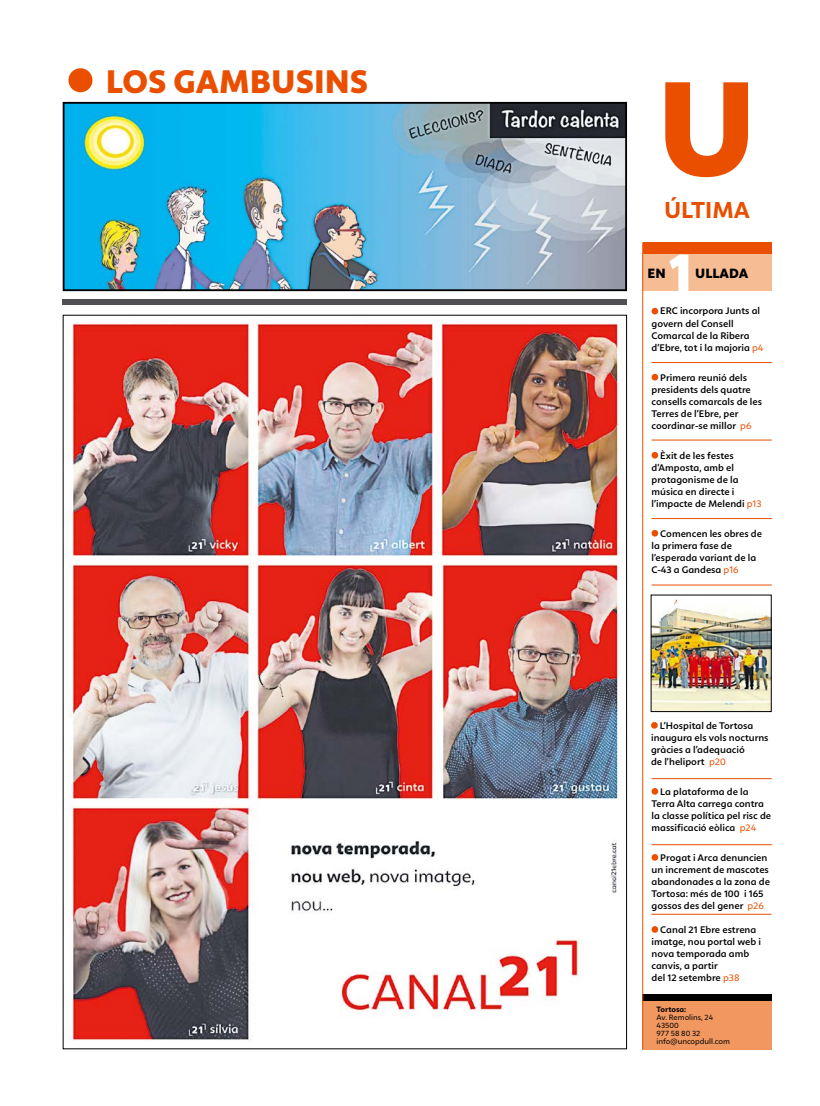
<style>
.page{position:relative;width:820px;height:1106px;background:#fff}
.page>*{position:absolute;margin:0;border:0;box-sizing:border-box;transform-origin:0 0}
.t1{font:800 140px "Calima";color:#ea4f00}
.t2{font:800 58px "Calima";color:#fff}
.t3{font:800 34px "Calima";color:#ea4f00}
.t4{font:700 24px "Calima";color:#ea4f00}
.t5{font:800 14px "Calima";color:#000}
.t6{font:600 10px/12px "Calima";color:#000}
.t7{font:8px/8px "Calima";color:#000}
.t8{font:700 8px "Calima";color:#000}
.s1{font-weight:400;color:#ea4f00}
</style>
<div class="page">
<img style="left:68px;top:320px;width:551px;height:721px">
<img style="left:66px;top:105px;width:557px;height:183px">
<div style="left:63px;top:102px;width:563px;height:189px;border:2px solid #000"></div>
<div style="left:62px;top:300px;width:564px;height:5px;background:#504f53"></div>
<div style="left:68px;top:68px;width:24px;height:24px;background:#ea4f00;border-radius:50%"></div>
<div style="left:642px;top:242px;width:129px;height:12px;background:#ea4f00"></div>
<div style="left:642px;top:254px;width:129px;height:36px;background:#f6bc94"></div>
<div style="left:642px;top:994px;width:129px;height:55px;background:#f19760"></div>
<div style="left:642px;top:994px;width:129px;height:6px;background:#000"></div>
<hr style="left:642px;top:242px;width:1px;height:807px;background:#ea4f00">
<div style="left:651px;top:308px;width:7px;height:6px;background:#ea4f00;border-radius:50%"></div>
<div style="left:651px;top:374px;width:7px;height:6px;background:#ea4f00;border-radius:50%"></div>
<div style="left:651px;top:452px;width:7px;height:6px;background:#ea4f00;border-radius:50%"></div>
<div style="left:651px;top:530px;width:7px;height:6px;background:#ea4f00;border-radius:50%"></div>
<svg style="left:650px;top:722px;width:7px;height:6px"></svg>
<div style="left:651px;top:788px;width:7px;height:6px;background:#ea4f00;border-radius:50%"></div>
<div style="left:651px;top:854px;width:7px;height:6px;background:#ea4f00;border-radius:50%"></div>
<div style="left:651px;top:926px;width:7px;height:6px;background:#ea4f00;border-radius:50%"></div>
<img style="left:652px;top:599px;width:117px;height:111px">
<div style="left:650px;top:594px;width:121px;height:118px;border:1px solid #000"></div>
<hr style="left:651px;top:362px;width:120px;height:1px;background:#ea4f00">
<hr style="left:651px;top:439px;width:120px;height:1px;background:#ea4f00">
<hr style="left:651px;top:518px;width:120px;height:1px;background:#ea4f00">
<hr style="left:651px;top:584px;width:120px;height:1px;background:#ea4f00">
<hr style="left:651px;top:778px;width:120px;height:1px;background:#ea4f00">
<hr style="left:651px;top:844px;width:120px;height:1px;background:#ea4f00">
<hr style="left:651px;top:913px;width:120px;height:1px;background:#ea4f00">
<h3 class="t3" style="left:106px;top:62px;width:264px">LOS GAMBUSINS</h3>
<h1 class="t1" style="left:655px;top:50px;width:103px">U</h1>
<h3 class="t4" style="left:663px;top:197px;width:87px">ÚLTIMA</h3>
<h2 class="t2" style="left:668px;top:240px;width:26px">1</h2>
<h3 class="t5" style="left:647px;top:266px;width:20px">EN</h3>
<h3 class="t5" style="left:695px;top:266px;width:55px">ULLADA</h3>
<p class="t6" style="left:651px;top:305px;width:113px;text-indent:9px">ERC incorpora Junts al govern del Consell<br>Comarcal de la Ribera d’Ebre, tot i la majoria <span class="s1">p4</span></p>
<p class="t6" style="left:651px;top:371px;width:112px;text-indent:9px">Primera reunió dels presidents dels quatre consells comarcals de les<br>Terres de l’Ebre, per coordinar-se millor <span class="s1">p6</span></p>
<p class="t6" style="left:651px;top:449px;width:111px;text-indent:9px">Èxit de les festes d’Amposta, amb el protagonisme de la música en directe i l’impacte de Melendi <span class="s1">p13</span></p>
<p class="t6" style="left:651px;top:527px;width:112px;text-indent:9px">Comencen les obres de la primera fase de l’esperada variant de la<br>C-43 a Gandesa <span class="s1">p16</span></p>
<p class="t6" style="left:650px;top:719px;width:119px;text-indent:9px">L’Hospital de Tortosa inaugura els vols nocturns gràcies a l’adequació<br>de l’heliport <span class="s1">p20</span></p>
<p class="t6" style="left:651px;top:785px;width:121px;text-indent:9px">La plataforma de la<br>Terra Alta carrega contra la classe política pel risc de massificació eòlica <span class="s1">p24</span></p>
<p class="t6" style="left:651px;top:851px;width:120px;text-indent:9px">Progat i Arca denuncien un increment de mascotes abandonades a la zona de<br>Tortosa: més de 100 i 165 gossos des del gener <span class="s1">p26</span></p>
<p class="t6" style="left:651px;top:923px;width:111px;text-indent:9px">Canal 21 Ebre estrena imatge, nou portal web i nova temporada amb canvis, a partir<br>del 12 setembre <span class="s1">p38</span></p>
<p class="t8" style="left:656px;top:1005px;width:31px">Tortosa:</p>
<p class="t7" style="left:656px;top:1013px;width:75px">Av. Remolins, 24<br>43500<br>977 58 80 32 info@uncopdull.com</p>
</div>
